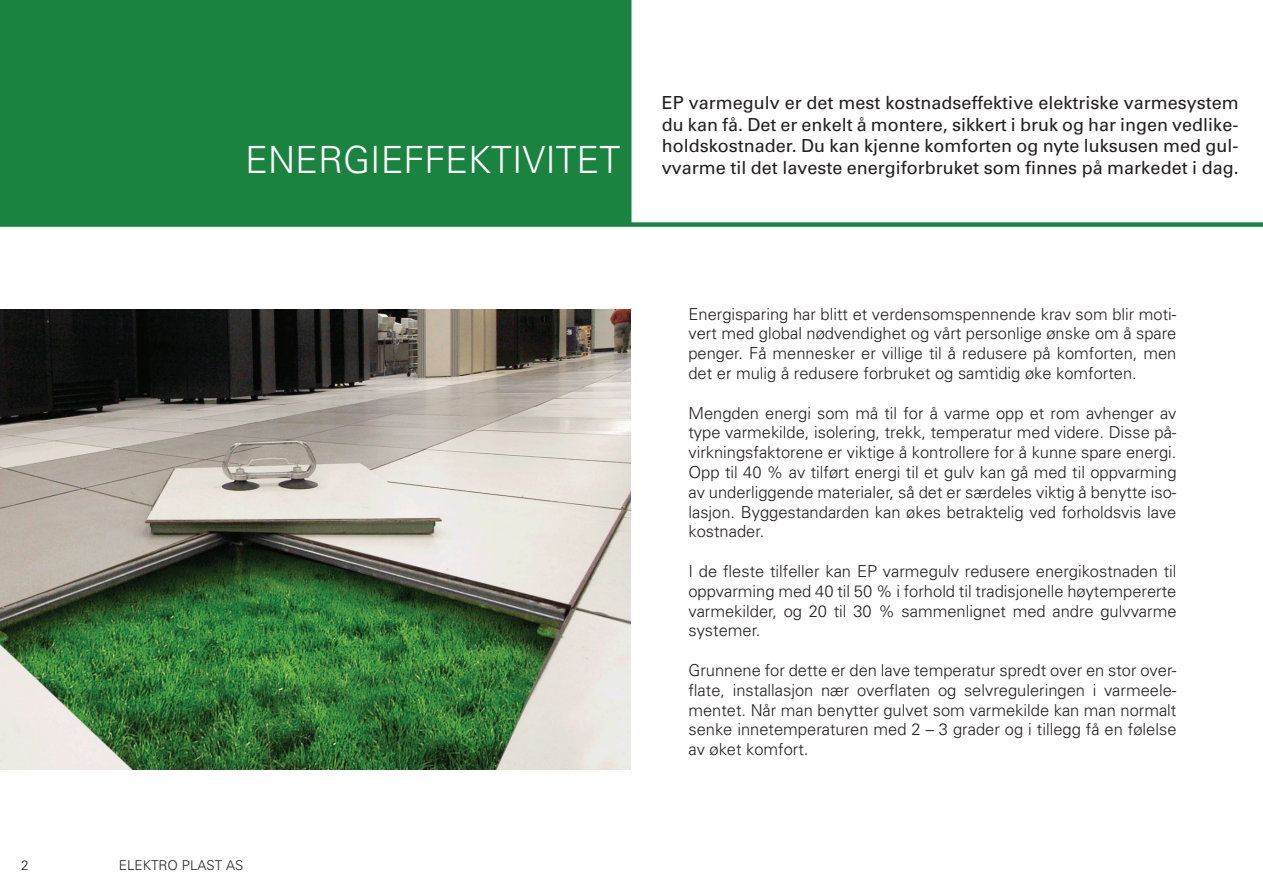
<style>
.page{position:relative;width:1263px;height:893px;background:#fff}
.page>*{position:absolute;margin:0;border:0;box-sizing:border-box;transform-origin:0 0}
.t1{font:300 37.5px "Univers";color:#fff}
.t2{font:18px/21.6px "Univers";color:#231f20;text-align:justify}
.t3{font:300 16.5px/19.8px "Univers";color:#231f20;text-align:justify}
.t4{font:300 13.5px "Univers";color:#231f20}
</style>
<div class="page">
<div style="left:0;top:222px;width:1263px;height:5px;background:#1b8340"></div>
<div style="left:0;top:0;width:631px;height:222px;background:#1b8340"></div>
<img style="left:0;top:309px;width:631px;height:461px">
<h1 class="t1" style="left:245px;top:137px;width:377px">ENERGIEFFEKTIVITET</h1>
<p class="t2" style="left:662px;top:92px;width:578px">EP varmegulv er det mest kostnadseffektive elektriske varmesystem du kan få. Det er enkelt å montere, sikkert i bruk og har ingen vedlike&shy;holdskostnader. Du kan kjenne komforten og nyte luksusen med gul&shy;vvarme til det laveste energiforbruket som finnes på markedet i dag.</p>
<p class="t4" style="left:21px;top:857px;width:9px">2</p>
<p class="t4" style="left:119px;top:857px;width:126px">ELEKTRO PLAST AS</p>
<p class="t3" style="left:688px;top:304px;width:490px">Energisparing har blitt et verdensomspennende krav som blir moti&shy;vert med global nødvendighet og vårt personlige ønske om å spare penger. Få mennesker er villige til å redusere på komforten, men det er mulig å redusere forbruket og samtidig øke komforten.</p>
<p class="t3" style="left:688px;top:403px;width:490px">Mengden energi som må til for å varme opp et rom avhenger av type varmekilde, isolering, trekk, temperatur med videre. Disse på&shy;virkningsfaktorene er viktige å kontrollere for å kunne spare energi.<br>Opp til 40 % av tilført energi til et gulv kan gå med til oppvarming av underliggende materialer, så det er særdeles viktig å benytte iso&shy;lasjon. Byggestandarden kan økes betraktelig ved forholdsvis lave kostnader.</p>
<p class="t3" style="left:688px;top:561px;width:490px">I de fleste tilfeller kan EP varmegulv redusere energikostnaden til oppvarming med 40 til 50 % i forhold til tradisjonelle høytempererte varmekilder, og 20 til 30 % sammenlignet med andre gulvvarme systemer.</p>
<p class="t3" style="left:688px;top:660px;width:490px">Grunnene for dette er den lave temperatur spredt over en stor over&shy;flate, installasjon nær overflaten og selvreguleringen i varmeele&shy;mentet. Når man benytter gulvet som varmekilde kan man normalt senke innetemperaturen med 2 – 3 grader og i tillegg få en følelse av øket komfort.</p>
</div>
